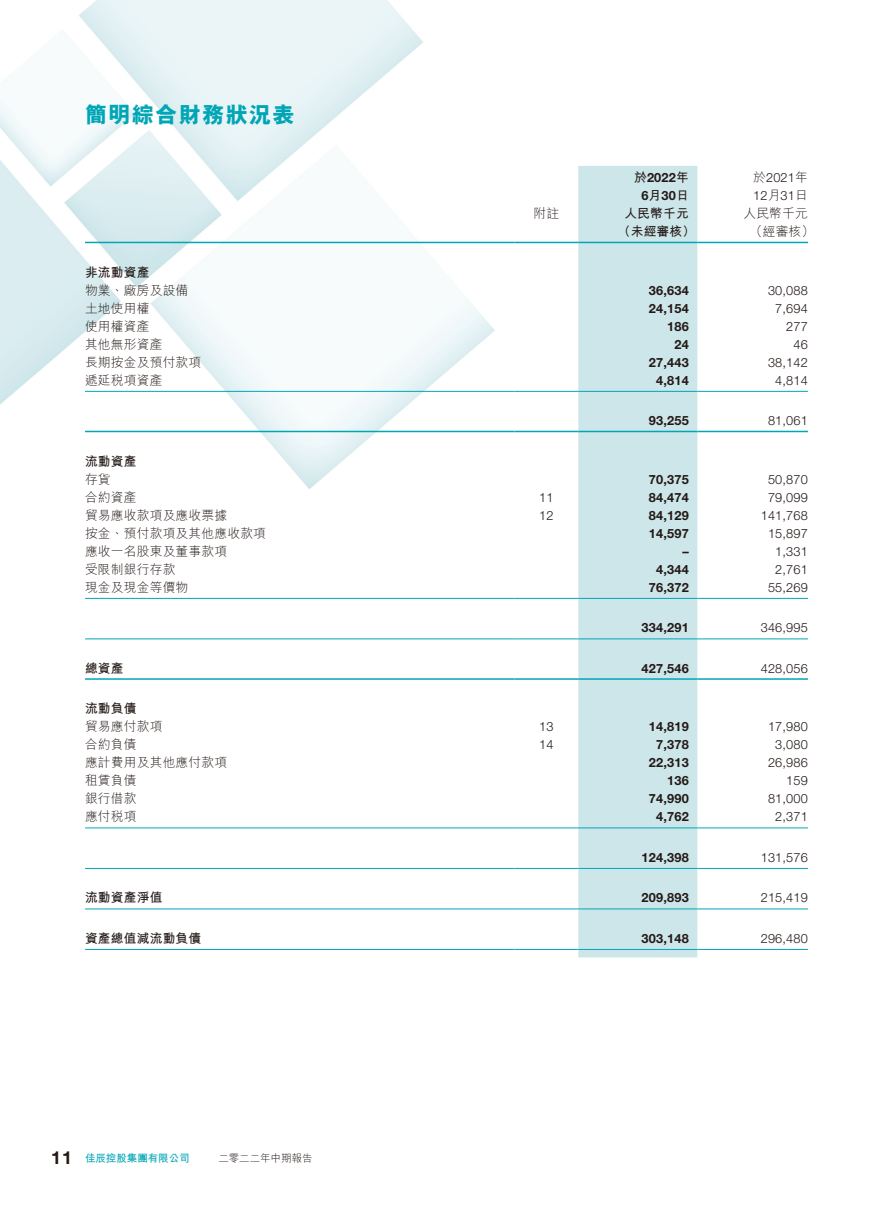
<style>
.page{position:relative;width:893px;height:1212px;background:#fff}
.page>*{position:absolute;margin:0;border:0;box-sizing:border-box;transform-origin:0 0}
.t1{font:800 22.5px "M Hei HK";letter-spacing:.04em;color:#00a6b6}
.t2{font:700 18px "Helvetica Neue LT Std";color:#231916}
.t3{font:300 12.75px/18px "Helvetica Neue LT Std";letter-spacing:.015em;color:#231916}
.t4{font:700 12.75px/18px "Helvetica Neue LT Std";letter-spacing:.015em;color:#231916;text-align:center}
.t5{font:300 12.75px "M Hei HK";letter-spacing:.015em;color:#231916}
.t6{font:700 12.75px "M Hei HK";letter-spacing:.015em;color:#231916}
.t7{font:700 10.5px "M Hei HK";letter-spacing:-.005em;color:#00a6b6}
.t8{font:300 10.5px "M Hei HK";letter-spacing:-.005em;color:#231916}
.s1{font-family:"M Hei HK"}
</style>
<div class="page">
<img style="left:0;top:0;width:808px;height:958px">
<div style="left:578px;top:166px;width:119px;height:791px;background:#cde6ea"></div>
<hr style="left:85px;top:242px;width:429px;height:1px;background:#00a6b6">
<hr style="left:514px;top:242px;width:64px;height:1px;background:#00a6b6">
<hr style="left:578px;top:242px;width:119px;height:1px;background:#00a6b6">
<hr style="left:697px;top:242px;width:111px;height:1px;background:#00a6b6">
<hr style="left:85px;top:391px;width:429px;height:1px;background:#00a6b6">
<hr style="left:514px;top:391px;width:64px;height:1px;background:#00a6b6">
<hr style="left:578px;top:391px;width:119px;height:1px;background:#00a6b6">
<hr style="left:697px;top:391px;width:111px;height:1px;background:#00a6b6">
<hr style="left:85px;top:431px;width:429px;height:1px;background:#00a6b6">
<hr style="left:514px;top:431px;width:64px;height:1px;background:#00a6b6">
<hr style="left:578px;top:431px;width:119px;height:1px;background:#00a6b6">
<hr style="left:697px;top:431px;width:111px;height:1px;background:#00a6b6">
<hr style="left:85px;top:598px;width:429px;height:1px;background:#00a6b6">
<hr style="left:514px;top:598px;width:64px;height:1px;background:#00a6b6">
<hr style="left:578px;top:598px;width:119px;height:1px;background:#00a6b6">
<hr style="left:697px;top:598px;width:111px;height:1px;background:#00a6b6">
<hr style="left:85px;top:638px;width:429px;height:1px;background:#00a6b6">
<hr style="left:514px;top:638px;width:64px;height:1px;background:#00a6b6">
<hr style="left:578px;top:638px;width:119px;height:1px;background:#00a6b6">
<hr style="left:697px;top:638px;width:111px;height:1px;background:#00a6b6">
<hr style="left:85px;top:678px;width:429px;height:2px;background:#00a6b6">
<hr style="left:514px;top:678px;width:64px;height:2px;background:#00a6b6">
<hr style="left:578px;top:678px;width:119px;height:2px;background:#00a6b6">
<hr style="left:697px;top:678px;width:111px;height:2px;background:#00a6b6">
<hr style="left:85px;top:827px;width:429px;height:1px;background:#00a6b6">
<hr style="left:514px;top:827px;width:64px;height:1px;background:#00a6b6">
<hr style="left:578px;top:827px;width:119px;height:1px;background:#00a6b6">
<hr style="left:697px;top:827px;width:111px;height:1px;background:#00a6b6">
<hr style="left:85px;top:868px;width:429px;height:1px;background:#00a6b6">
<hr style="left:514px;top:868px;width:64px;height:1px;background:#00a6b6">
<hr style="left:578px;top:868px;width:119px;height:1px;background:#00a6b6">
<hr style="left:697px;top:868px;width:111px;height:1px;background:#00a6b6">
<hr style="left:85px;top:908px;width:429px;height:1px;background:#00a6b6">
<hr style="left:514px;top:908px;width:64px;height:1px;background:#00a6b6">
<hr style="left:578px;top:908px;width:119px;height:1px;background:#00a6b6">
<hr style="left:697px;top:908px;width:111px;height:1px;background:#00a6b6">
<hr style="left:85px;top:949px;width:429px;height:1px;background:#00a6b6">
<hr style="left:514px;top:949px;width:64px;height:1px;background:#00a6b6">
<hr style="left:578px;top:949px;width:119px;height:1px;background:#00a6b6">
<hr style="left:697px;top:949px;width:111px;height:1px;background:#00a6b6">
<h1 class="t1" style="left:85px;top:104px;width:211px">簡明綜合財務狀況表</h1>
<p class="t6" style="left:85px;top:263px;width:66px">非流動資產</p>
<p class="t5" style="left:85px;top:284px;width:105px">物業、廠房及設備</p>
<p class="t5" style="left:85px;top:302px;width:66px">土地使用權</p>
<p class="t5" style="left:85px;top:320px;width:66px">使用權資產</p>
<p class="t5" style="left:85px;top:338px;width:79px">其他無形資產</p>
<p class="t5" style="left:85px;top:356px;width:118px">長期按金及預付款項</p>
<p class="t5" style="left:85px;top:374px;width:79px">遞延稅項資產</p>
<p class="t6" style="left:85px;top:452px;width:53px">流動資產</p>
<p class="t5" style="left:85px;top:473px;width:27px">存貨</p>
<p class="t5" style="left:85px;top:491px;width:53px">合約資產</p>
<p class="t5" style="left:85px;top:509px;width:144px">貿易應收款項及應收票據</p>
<p class="t5" style="left:85px;top:527px;width:182px">按金、預付款項及其他應收款項</p>
<p class="t5" style="left:85px;top:545px;width:144px">應收一名股東及董事款項</p>
<p class="t5" style="left:85px;top:563px;width:92px">受限制銀行存款</p>
<p class="t5" style="left:85px;top:581px;width:105px">現金及現金等價物</p>
<p class="t6" style="left:85px;top:659px;width:40px">總資產</p>
<p class="t6" style="left:85px;top:699px;width:53px">流動負債</p>
<p class="t5" style="left:85px;top:720px;width:79px">貿易應付款項</p>
<p class="t5" style="left:85px;top:738px;width:53px">合約負債</p>
<p class="t5" style="left:85px;top:756px;width:144px">應計費用及其他應付款項</p>
<p class="t5" style="left:85px;top:774px;width:53px">租賃負債</p>
<p class="t5" style="left:85px;top:792px;width:53px">銀行借款</p>
<p class="t5" style="left:85px;top:810px;width:53px">應付稅項</p>
<p class="t6" style="left:85px;top:888px;width:79px">流動資產淨值</p>
<p class="t6" style="left:85px;top:929px;width:118px">資產總值減流動負債</p>
<h2 class="t2" style="left:51px;top:1147px;width:22px">11</h2>
<p class="t7" style="left:85px;top:1151px;width:106px">佳辰控股集團有限公司</p>
<p class="t8" style="left:218px;top:1153px;width:96px">二零二二年中期報告</p>
<p class="t5" style="left:534px;top:207px;width:27px">附註</p>
<p class="t4" style="left:634px;top:168px;width:56px"><span class="s1">於</span>2022<span class="s1">年月</span>6 30<span class="s1">日</span></p>
<p class="t3" style="left:753px;top:168px;width:56px"><span class="s1">於</span>2021<span class="s1">年<br></span>12<span class="s1">月</span>31<span class="s1">日</span></p>
<p class="t5" style="left:743px;top:207px;width:66px">人民幣千元</p>
<p class="t6" style="left:624px;top:204px;width:66px">人民幣千元</p>
<p class="t6" style="left:618px;top:222px;width:79px">（未經審核）</p>
<p class="t5" style="left:750px;top:225px;width:66px">（經審核(</p>
<p class="t4" style="left:649px;top:281px;width:41px">36,634</p>
<p class="t3" style="left:768px;top:281px;width:41px">30,088</p>
<p class="t4" style="left:649px;top:299px;width:41px">24,154</p>
<p class="t3" style="left:775px;top:299px;width:34px">7,694</p>
<p class="t4" style="left:667px;top:317px;width:23px">186</p>
<p class="t3" style="left:786px;top:317px;width:23px">277</p>
<p class="t4" style="left:674px;top:335px;width:16px">24</p>
<p class="t3" style="left:794px;top:335px;width:16px">46</p>
<p class="t4" style="left:649px;top:353px;width:41px">27,443</p>
<p class="t3" style="left:768px;top:353px;width:41px">38,142</p>
<p class="t4" style="left:656px;top:371px;width:34px">4,814</p>
<p class="t3" style="left:775px;top:371px;width:34px">4,814</p>
<p class="t4" style="left:649px;top:411px;width:41px">93,255</p>
<p class="t3" style="left:768px;top:411px;width:41px">81,061</p>
<p class="t4" style="left:649px;top:470px;width:41px">70,375</p>
<p class="t3" style="left:768px;top:470px;width:41px">50,870</p>
<p class="t3" style="left:539px;top:488px;width:16px">11</p>
<p class="t4" style="left:649px;top:488px;width:41px">84,474</p>
<p class="t3" style="left:768px;top:488px;width:41px">79,099</p>
<p class="t3" style="left:539px;top:506px;width:16px">12</p>
<p class="t4" style="left:649px;top:506px;width:41px">84,129</p>
<p class="t3" style="left:761px;top:506px;width:49px">141,768</p>
<p class="t4" style="left:649px;top:524px;width:41px">14,597</p>
<p class="t3" style="left:768px;top:524px;width:41px">15,897</p>
<p class="t4" style="left:682px;top:542px;width:8px">–</p>
<p class="t3" style="left:775px;top:542px;width:34px">1,331</p>
<p class="t4" style="left:656px;top:560px;width:34px">4,344</p>
<p class="t3" style="left:775px;top:560px;width:34px">2,761</p>
<p class="t4" style="left:649px;top:578px;width:41px">76,372</p>
<p class="t3" style="left:768px;top:578px;width:41px">55,269</p>
<p class="t4" style="left:642px;top:618px;width:49px">334,291</p>
<p class="t3" style="left:761px;top:618px;width:49px">346,995</p>
<p class="t4" style="left:642px;top:659px;width:49px">427,546</p>
<p class="t3" style="left:761px;top:659px;width:49px">428,056</p>
<p class="t3" style="left:539px;top:717px;width:16px">13</p>
<p class="t4" style="left:649px;top:717px;width:41px">14,819</p>
<p class="t3" style="left:768px;top:717px;width:41px">17,980</p>
<p class="t3" style="left:539px;top:735px;width:16px">14</p>
<p class="t4" style="left:656px;top:735px;width:34px">7,378</p>
<p class="t3" style="left:775px;top:735px;width:34px">3,080</p>
<p class="t4" style="left:649px;top:753px;width:41px">22,313</p>
<p class="t3" style="left:768px;top:753px;width:41px">26,986</p>
<p class="t4" style="left:667px;top:771px;width:23px">136</p>
<p class="t3" style="left:786px;top:771px;width:23px">159</p>
<p class="t4" style="left:649px;top:789px;width:41px">74,990</p>
<p class="t3" style="left:768px;top:789px;width:41px">81,000</p>
<p class="t4" style="left:656px;top:807px;width:34px">4,762</p>
<p class="t3" style="left:775px;top:807px;width:34px">2,371</p>
<p class="t4" style="left:642px;top:848px;width:49px">124,398</p>
<p class="t3" style="left:761px;top:848px;width:49px">131,576</p>
<p class="t4" style="left:642px;top:888px;width:49px">209,893</p>
<p class="t3" style="left:761px;top:888px;width:49px">215,419</p>
<p class="t4" style="left:642px;top:929px;width:49px">303,148</p>
<p class="t3" style="left:761px;top:929px;width:49px">296,480</p>
</div>
